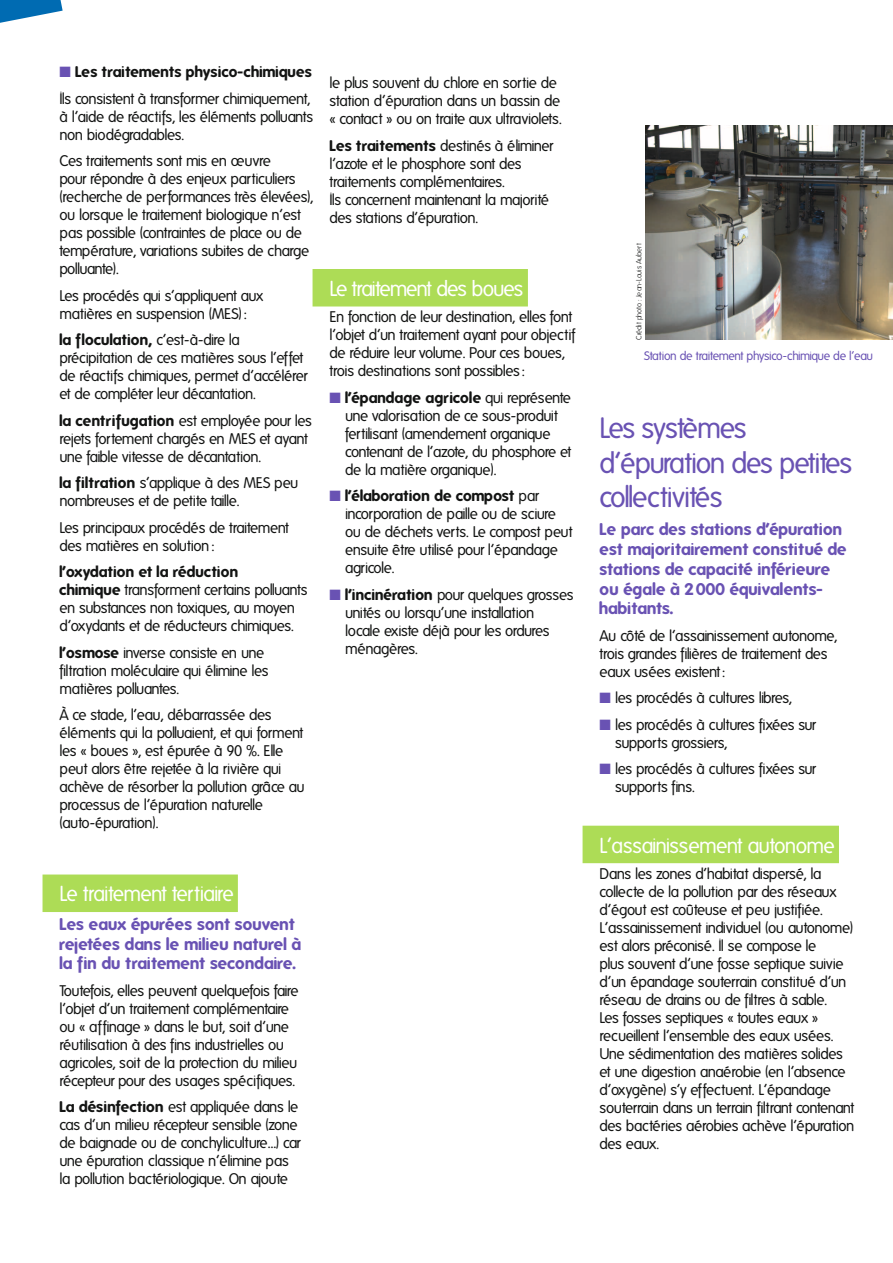
<style>
.page{position:relative;width:893px;height:1263px;background:#fff}
.page>*{position:absolute;margin:0;border:0;box-sizing:border-box;transform-origin:0 0}
.TITRE{font:28.5px/34.2px "Folks";letter-spacing:-.045em;color:#6952b3}
.ENCADRE_VERT{font:21px "Folks";letter-spacing:-.035em;color:#fff}
.ENCADRE_VERT-2{font:21px "Folks";letter-spacing:-.055em;color:#fff}
.ACCROCHE{font:700 16.5px/19.8px "Folks";color:#6952b3}
.TEXTE_COURANT{font:15px/18px "Folks";letter-spacing:-.035em;color:#131413}
.TEXTE_COURANT-2{font:700 15px "Folks";color:#131413}
.LEGENDE{font:12px "Folks";letter-spacing:-.035em;color:#6952b3}
.CREDIT_PHOTO{font:300 7.5px "Folks";letter-spacing:-.035em;color:#131413}
.s1{color:#6952b3}
.s2{font-weight:700}
</style>
<div class="page">
<svg style="left:0;top:0;width:63px;height:23px"></svg>
<div style="left:313px;top:269px;width:215px;height:37px;background:#addc56"></div>
<img style="left:645px;top:125px;width:248px;height:215px">
<div style="left:43px;top:874px;width:195px;height:38px;background:#addc56"></div>
<div style="left:583px;top:826px;width:256px;height:37px;background:#addc56"></div>
<p class="TEXTE_COURANT-2" style="left:60px;top:63px;width:254px"><span class="s1">■</span> Les traitements physico-chimiques</p>
<p class="TEXTE_COURANT" style="left:60px;top:90px;width:255px">Ils consistent à transformer chimiquement, à l’aide de réactifs, les éléments polluants non biodégradables.</p>
<p class="TEXTE_COURANT" style="left:60px;top:152px;width:255px">Ces traitements sont mis en œuvre<br>pour répondre à des enjeux particuliers (recherche de performances très élevées), ou lorsque le traitement biologique n’est pas possible (contraintes de place ou de température, variations subites de charge polluante).</p>
<p class="TEXTE_COURANT" style="left:60px;top:287px;width:205px">Les procédés qui s’appliquent aux matières en suspension (MES) :</p>
<p class="TEXTE_COURANT" style="left:60px;top:331px;width:249px"><span class="s2">la floculation,</span> c’est-à-dire la précipitation de ces matières sous l’effet de réactifs chimiques, permet d’accélérer et de compléter leur décantation.</p>
<p class="TEXTE_COURANT" style="left:60px;top:412px;width:254px"><span class="s2">la centrifugation</span> est employée pour les rejets fortement chargés en MES et ayant une faible vitesse de décantation.</p>
<p class="TEXTE_COURANT" style="left:60px;top:474px;width:240px"><span class="s2">la filtration</span> s’applique à des MES peu nombreuses et de petite taille.</p>
<p class="TEXTE_COURANT" style="left:60px;top:519px;width:231px">Les principaux procédés de traitement des matières en solution:</p>
<p class="TEXTE_COURANT" style="left:60px;top:563px;width:249px"><span class="s2">l’oxydation et la réduction<br>chimique</span> transforment certains polluants en substances non toxiques, au moyen d’oxydants et de réducteurs chimiques.</p>
<p class="TEXTE_COURANT" style="left:60px;top:644px;width:210px"><span class="s2">l’osmose</span> inverse consiste en une filtration moléculaire qui élimine les matières polluantes.</p>
<p class="TEXTE_COURANT" style="left:60px;top:706px;width:247px">À ce stade, l’eau, débarrassée des éléments qui la polluaient, et qui forment les « boues », est épurée à 90 %. Elle peut alors être rejetée à la rivière qui achève de résorber la pollution grâce au processus de l’épuration naturelle (auto-épuration).</p>
<p class="TEXTE_COURANT" style="left:330px;top:74px;width:234px">le plus souvent du chlore en sortie de station d’épuration dans un bassin de « contact » ou on traite aux ultraviolets.</p>
<p class="TEXTE_COURANT" style="left:330px;top:137px;width:225px"><span class="s2">Les traitements</span> destinés à éliminer l’azote et le phosphore sont des traitements complémentaires.<br>Ils concernent maintenant la majorité des stations d’épuration.</p>
<p class="ENCADRE_VERT-2" style="left:330px;top:277px;width:195px">Le traitement des boues</p>
<p class="TEXTE_COURANT" style="left:330px;top:308px;width:247px">En fonction de leur destination, elles font l’objet d’un traitement ayant pour objectif de réduire leur volume. Pour ces boues, trois destinations sont possibles :</p>
<p class="TEXTE_COURANT" style="left:345px;top:389px;width:228px;text-indent:-16px"><span class="s1">■</span> <span class="s2">l’épandage agricole</span> qui représente une valorisation de ce sous-produit fertilisant (amendement organique contenant de l’azote, du phosphore et de la matière organique).</p>
<p class="TEXTE_COURANT" style="left:345px;top:487px;width:229px;text-indent:-16px"><span class="s1">■</span> <span class="s2">l’élaboration de compost</span> par incorporation de paille ou de sciure ou de déchets verts. Le compost peut ensuite être utilisé pour l’épandage agricole.</p>
<p class="TEXTE_COURANT" style="left:345px;top:586px;width:230px;text-indent:-16px"><span class="s1">■</span> <span class="s2">l’incinération</span> pour quelques grosses unités ou lorsqu’une installation<br>locale existe déjà pour les ordures ménagères.</p>
<p class="ENCADRE_VERT" style="left:60px;top:882px;width:176px">Le traitement tertiaire</p>
<p class="ACCROCHE" style="left:60px;top:914px;width:243px">Les eaux épurées sont souvent rejetées dans le milieu naturel à la fin du traitement secondaire.</p>
<p class="TEXTE_COURANT" style="left:60px;top:982px;width:240px">Toutefois, elles peuvent quelquefois faire l’objet d’un traitement complémentaire ou « affinage » dans le but, soit d’une réutilisation à des fins industrielles ou agricoles, soit de la protection du milieu récepteur pour des usages spécifiques.</p>
<p class="TEXTE_COURANT" style="left:60px;top:1098px;width:243px"><span class="s2">La désinfection</span> est appliquée dans le cas d’un milieu récepteur sensible (zone de baignade ou de conchyliculture…) car une épuration classique n’élimine pas la pollution bactériologique. On ajoute</p>
<p class="CREDIT_PHOTO" style="left:635px;top:340px;width:98px;rotate:-90deg">Crédit photo : Jean-Louis Aubert</p>
<p class="LEGENDE" style="left:644px;top:349px;width:230px">Station de traitement physico-chimique de l’eau</p>
<p class="TITRE" style="left:600px;top:412px;width:254px">Les systèmes d’épuration des petites collectivités</p>
<p class="ACCROCHE" style="left:600px;top:519px;width:249px">Le parc des stations d’épuration est majoritairement constitué de stations de capacité inférieure ou égale à 2000 équivalents&shy;habitants.</p>
<p class="TEXTE_COURANT" style="left:600px;top:627px;width:239px">Au côté de l’assainissement autonome, trois grandes filières de traitement des eaux usées existent :</p>
<p class="TEXTE_COURANT" style="left:600px;top:689px;width:194px"><span class="s1">■</span> les procédés à cultures libres,</p>
<p class="TEXTE_COURANT" style="left:615px;top:716px;width:202px;text-indent:-16px"><span class="s1">■</span> les procédés à cultures fixées sur supports grossiers,</p>
<p class="TEXTE_COURANT" style="left:615px;top:760px;width:202px;text-indent:-16px"><span class="s1">■</span> les procédés à cultures fixées sur supports fins.</p>
<p class="ENCADRE_VERT" style="left:600px;top:834px;width:237px">L’assainissement autonome</p>
<p class="TEXTE_COURANT" style="left:600px;top:865px;width:256px">Dans les zones d’habitat dispersé, la collecte de la pollution par des réseaux d’égout est coûteuse et peu justifiée.<br>L’assainissement individuel (ou autonome) est alors préconisé. Il se compose le<br>plus souvent d’une fosse septique suivie d’un épandage souterrain constitué d’un réseau de drains ou de filtres à sable.<br>Les fosses septiques « toutes eaux » recueillent l’ensemble des eaux usées.<br>Une sédimentation des matières solides et une digestion anaérobie (en l’absence d’oxygène) s’y effectuent. L’épandage souterrain dans un terrain filtrant contenant des bactéries aérobies achève l’épuration des eaux.</p>
</div>
